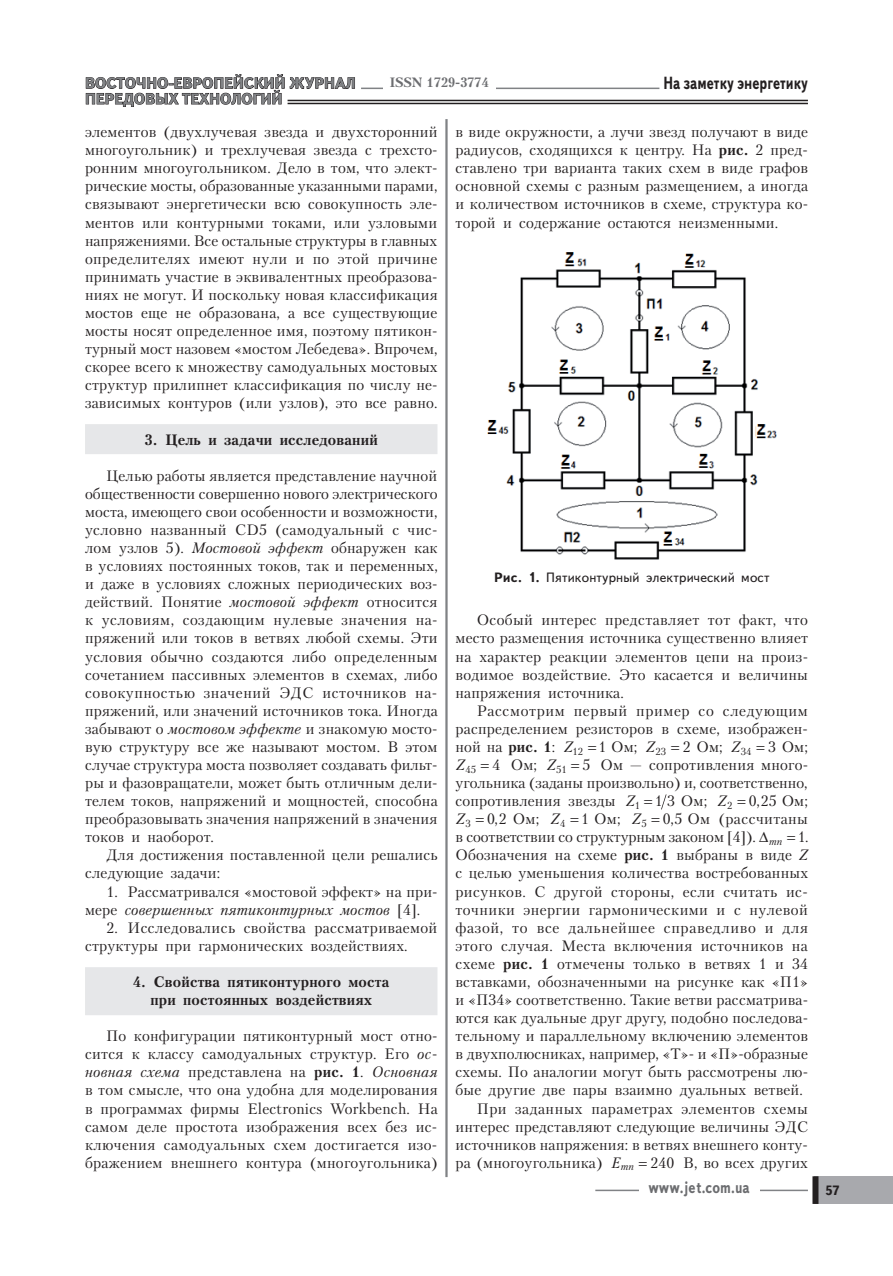
<style>
.page{position:relative;width:893px;height:1276px;background:#fff}
.page>*{position:absolute;margin:0;border:0;box-sizing:border-box;transform-origin:0 0}
.t1{font:700 17.55px "Text Book C";color:#231f20;scale:.77 1}
.t2{font:700 16.2px "Text Book C";color:#6c6d70;scale:.83 1}
.t3{font:15px/18.1px "Petersburg C";letter-spacing:.01em;color:#231f20}
.t4{font:700 15px/18px "Petersburg C";letter-spacing:.01em;color:#231f20;text-align:center}
.t5{font:15px "Petersburg C";letter-spacing:.03em;color:#231f20}
.t6{font:700 15px/15.8px "Text Book C";color:#808285}
.t7{font:15px "Petersburg C";letter-spacing:.045em;color:#231f20}
.t8{font:15px "Petersburg C";letter-spacing:.04em;color:#231f20}
.t9{font:13.5px "Text Book C";letter-spacing:.01em;color:#231f20}
.t10{font:700 13.5px "Petersburg C";color:#6c6d70}
.t11{font:700 13.5px "Text Book C";color:#231f20}
.s1{font-style:italic}
.s2{font-weight:700}
</style>
<div class="page">
<svg style="left:86px;top:74px;width:269px;height:33px"></svg>
<hr style="left:288px;top:100px;width:520px;height:1px;background:#231f20">
<hr style="left:288px;top:103px;width:520px;height:1px;background:#231f20">
<hr style="left:361px;top:88px;width:298px;height:1px;background:#808285">
<div style="left:814px;top:1176px;width:79px;height:28px;background:#a8a9ad"></div>
<div style="left:812px;top:1176px;width:6px;height:28px;background:#231f20"></div>
<hr style="left:595px;top:1189px;width:213px;height:2px;background:#808285">
<div style="left:639px;top:1183px;width:120px;height:15px;background:#fff"></div>
<div style="left:383px;top:77px;width:112px;height:14px;background:#fff"></div>
<div style="left:85px;top:424px;width:352px;height:30px;background:#e6e7e9"></div>
<div style="left:85px;top:967px;width:352px;height:48px;background:#e6e7e9"></div>
<img style="left:487px;top:252px;width:290px;height:308px">
<svg style="left:661px;top:794px;width:6px;height:15px"></svg>
<hr style="left:445px;top:119px;width:3px;height:1058px;background:#808285">
<p class="t6" style="left:85px;top:75px;width:272px">Восточно-Европейский журнал передовых технологий</p>
<p class="t1" style="left:663px;top:73px;width:189px">На заметку энергетику</p>
<p class="t10" style="left:390px;top:74px;width:101px">ISSN 1729-3774</p>
<p class="t3" style="left:85px;top:123px;width:354px">элементов (двухлучевая звезда и двухсторонний многоугольник) и трехлучевая звезда с трехсто&shy;ронним многоугольником. Дело в том, что элект&shy;рические мосты, образованные указанными парами, связывают энергетически всю совокупность эле&shy;ментов или контурными токами, или узловыми напряжениями. Все остальные структуры в главных определителях имеют нули и по этой причине принимать участие в эквивалентных преобразова&shy;ниях не могут. И поскольку новая классификация мостов еще не образована, а все существующие мосты носят определенное имя, поэтому пятикон&shy;турный мост назовем «мостом Лебедева». Впрочем, скорее всего к множеству самодуальных мостовых структур прилипнет классификация по числу не&shy;зависимых контуров (или узлов), это все равно.</p>
<p class="t4" style="left:145px;top:430px;width:235px">3. Цель и задачи исследований</p>
<p class="t3" style="left:85px;top:466px;width:354px;text-indent:21px">Целью работы является представление научной общественности совершенно нового электрического моста, имеющего свои особенности и возможности, условно названный CD5 (самодуальный с чис&shy;лом узлов 5). <span class="s1">Мостовой эффект</span> обнаружен как в условиях постоянных токов, так и переменных, и даже в условиях сложных периодических воз&shy;действий. Понятие <span class="s1">мостовой эффект</span> относится к условиям, создающим нулевые значения на&shy;пряжений или токов в ветвях любой схемы. Эти условия обычно создаются либо определенным сочетанием пассивных элементов в схемах, либо совокупностью значений ЭДС источников на&shy;пряжений, или значений источников тока. Иногда забывают о <span class="s1">мостовом эффекте</span> и знакомую мосто&shy;вую структуру все же называют мостом. В этом случае структура моста позволяет создавать фильт&shy;ры и фазовращатели, может быть отличным дели&shy;телем токов, напряжений и мощностей, способна преобразовывать значения напряжений в значения токов и наоборот.</p>
<p class="t3" style="left:85px;top:846px;width:354px;text-indent:21px">Для достижения поставленной цели решались следующие задачи:</p>
<p class="t3" style="left:85px;top:882px;width:354px;text-indent:21px">1. Рассматривался «мостовой эффект» на при&shy;мере <span class="s1">совершенных пятиконтурных мостов</span> [4].</p>
<p class="t3" style="left:85px;top:918px;width:354px;text-indent:21px">2. Исследовались свойства рассматриваемой структуры при гармонических воздействиях.</p>
<p class="t4" style="left:133px;top:972px;width:258px">4. Свойства пятиконтурного моста при постоянных воздействиях</p>
<p class="t3" style="left:85px;top:1026px;width:354px;text-align:justify;text-indent:21px">По конфигурации пятиконтурный мост отно&shy;сится к классу самодуальных структур. Его <span class="s1">ос&shy;новная схема</span> представлена на <span class="s2">рис. 1</span>. <span class="s1">Основная </span>в том смысле, что она удобна для моделирования в программах фирмы Electronics Workbench. На самом деле простота изображения всех без ис&shy;ключения самодуальных схем достигается изо&shy;бражением внешнего контура (многоугольника)</p>
<p class="t3" style="left:455px;top:123px;width:354px;text-align:justify">в виде окружности, а лучи звезд получают в виде радиусов, сходящихся к центру. На <span class="s2">рис.</span> 2 пред&shy;ставлено три варианта таких схем в виде графов основной схемы с разным размещением, а иногда и количеством источников в схеме, структура ко&shy;торой и содержание остаются неизменными.</p>
<p class="t9" style="left:494px;top:570px;width:277px"><span class="s2">Рис. 1.</span> Пятиконтурный электрический мост</p>
<p class="t3" style="left:455px;top:611px;width:354px;text-align:justify;text-indent:21px">Особый интерес представляет тот факт, что место размещения источника существенно влияет на характер реакции элементов цепи на произ&shy;водимое воздействие. Это касается и величины напряжения источника.</p>
<p class="t8" style="left:477px;top:701px;width:332px">Рассмотрим первый пример со следующим</p>
<p class="t3" style="left:455px;top:719px;width:354px">распределением резисторов в схеме, изображен-</p>
<p class="t3" style="left:455px;top:737px;width:354px">ной на <span class="s2">рис. 1</span>: <span class="s1">Z</span><sub>12</sub> 1 Ом; <span class="s1">Z</span><sub>23</sub> 2 Ом; <span class="s1">Z</span><sub>34</sub> 3 Ом;</p>
<p class="t3" style="left:456px;top:755px;width:354px"><span class="s1">Z</span><sub>45</sub> 4 Ом; <span class="s1">Z</span><sub>51</sub> 5 Ом — сопротивления много-</p>
<p class="t3" style="left:455px;top:773px;width:354px">угольника (заданы произвольно) и, соответственно,</p>
<p class="t3" style="left:455px;top:791px;width:354px">сопротивления звезды <span class="s1">Z</span><sub>1</sub> 1 3 Ом; <span class="s1">Z</span><sub>2</sub> 0 2, 5 Ом;</p>
<p class="t3" style="left:456px;top:809px;width:353px"><span class="s1">Z</span><sub>3</sub> 0 2, Ом; <span class="s1">Z</span><sub>4</sub> 1 Ом; <span class="s1">Z</span><sub>5</sub> 0 5, Ом (рассчитаны</p>
<p class="t3" style="left:455px;top:828px;width:355px">в соответствии со структурным законом [4]). <sub>mn</sub> 1.</p>
<p class="t3" style="left:455px;top:846px;width:354px">Обозначения на схеме <span class="s2">рис. 1</span> выбраны в виде <span class="s1">Z</span></p>
<p class="t3" style="left:455px;top:864px;width:354px">с целью уменьшения количества востребованных</p>
<p class="t3" style="left:455px;top:882px;width:354px">рисунков. С другой стороны, если считать ис-</p>
<p class="t5" style="left:455px;top:900px;width:354px">точники энергии гармоническими и с нулевой</p>
<p class="t7" style="left:455px;top:918px;width:354px">фазой, то все дальнейшее справедливо и для</p>
<p class="t3" style="left:455px;top:936px;width:354px">этого случая. Места включения источников на</p>
<p class="t3" style="left:455px;top:954px;width:354px">схеме <span class="s2">рис. 1</span> отмечены только в ветвях 1 и 34</p>
<p class="t3" style="left:455px;top:972px;width:354px">вставками, обозначенными на рисунке как «П1»</p>
<p class="t3" style="left:455px;top:990px;width:354px">и «П34» соответственно. Такие ветви рассматрива-</p>
<p class="t3" style="left:455px;top:1008px;width:354px">ются как дуальные друг другу, подобно последова-</p>
<p class="t3" style="left:455px;top:1026px;width:354px">тельному и параллельному включению элементов</p>
<p class="t3" style="left:455px;top:1044px;width:354px">в двухполюсниках, например, «Т»- и «П»-образные</p>
<p class="t3" style="left:455px;top:1063px;width:354px">схемы. По аналогии могут быть рассмотрены лю-</p>
<p class="t3" style="left:455px;top:1081px;width:349px">бые другие две пары взаимно дуальных ветвей.</p>
<p class="t5" style="left:477px;top:1099px;width:333px">При заданных параметрах элементов схемы</p>
<p class="t3" style="left:455px;top:1117px;width:354px">интерес представляют следующие величины ЭДС</p>
<p class="t3" style="left:455px;top:1135px;width:354px">источников напряжения: в ветвях внешнего конту-</p>
<p class="t3" style="left:455px;top:1153px;width:354px">ра (многоугольника) <span class="s1">E</span><sub>mn</sub> 240 В, во всех других</p>
<p class="t2" style="left:648px;top:1178px;width:123px">www.jet.com.ua</p>
<p class="t11" style="left:825px;top:1182px;width:16px">57</p>
</div>
